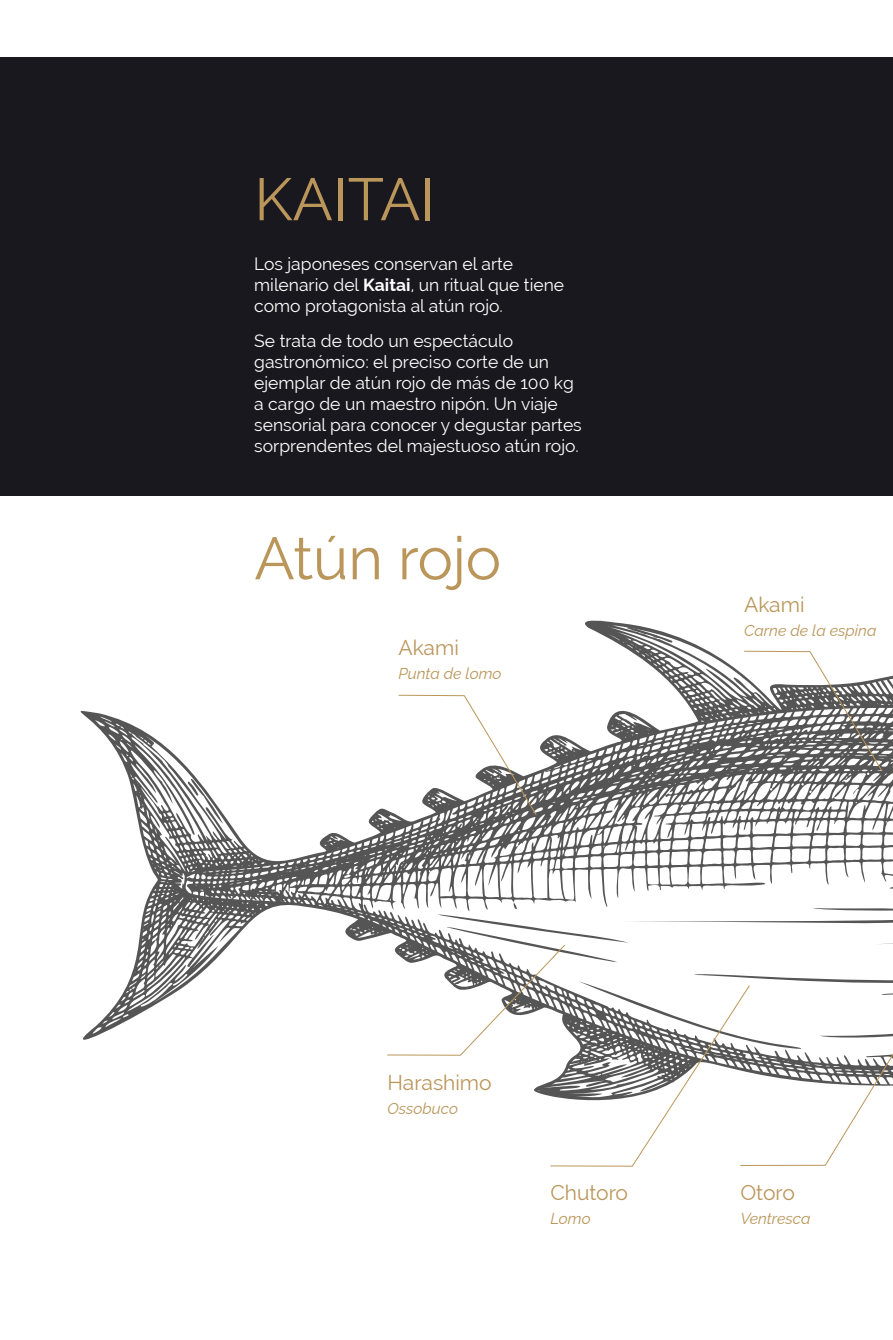
<style>
.page{position:relative;width:893px;height:1340px;background:#fff}
.page>*{position:absolute;margin:0;border:0;box-sizing:border-box;transform-origin:0 0}
.t1{font:59.5px "Raleway";color:#ba965a}
.t2{font:21px "Raleway";color:#ba965a}
.t3{font:17.5px/21px "Raleway";color:#fff}
.t4{font:italic 100 15.75px "Raleway";color:#ba965a}
.s1{font-weight:100}
</style>
<div class="page">
<svg style="left:80px;top:620px;width:813px;height:420px"></svg>
<svg style="left:623px;top:623px;width:52px;height:24px"></svg>
<svg style="left:554px;top:738px;width:7px;height:5px"></svg>
<svg style="left:185px;top:773px;width:38px;height:50px"></svg>
<svg style="left:743px;top:650px;width:140px;height:122px"></svg>
<svg style="left:398px;top:694px;width:139px;height:122px"></svg>
<svg style="left:346px;top:899px;width:547px;height:268px"></svg>
<div style="left:0;top:57px;width:893px;height:438px;background:#19181e"></div>
<h1 class="t1" style="left:254px;top:165px;width:182px">KAITAI</h1>
<p class="t3" style="left:254px;top:253px;width:311px">Los japoneses conservan el arte milenario del <span class="s1">Kaitai</span>, un ritual que tiene como protagonista al atún rojo.</p>
<p class="t3" style="left:254px;top:330px;width:329px">Se trata de todo un espectáculo gastronómico: el preciso corte de un ejemplar de atún rojo de más de 100 kg a cargo de un maestro nipón. Un viaje sensorial para conocer y degustar partes sorprendentes del majestuoso atún rojo.</p>
<h1 class="t1" style="left:254px;top:524px;width:248px">Atún rojo</h1>
<p class="t2" style="left:398px;top:636px;width:62px">Akami</p>
<p class="t4" style="left:398px;top:661px;width:105px">Punta de lomo</p>
<p class="t2" style="left:744px;top:592px;width:62px">Akami</p>
<p class="t4" style="left:744px;top:617px;width:134px">Carne de la espina</p>
<p class="t2" style="left:387px;top:1070px;width:106px">Harashimo</p>
<p class="t4" style="left:387px;top:1095px;width:72px">Ossobuco</p>
<p class="t2" style="left:550px;top:1179px;width:79px">Chutoro</p>
<p class="t4" style="left:550px;top:1205px;width:42px">Lomo</p>
<p class="t2" style="left:740px;top:1179px;width:56px">Otoro</p>
<p class="t4" style="left:740px;top:1205px;width:72px">Ventresca</p>
</div>
